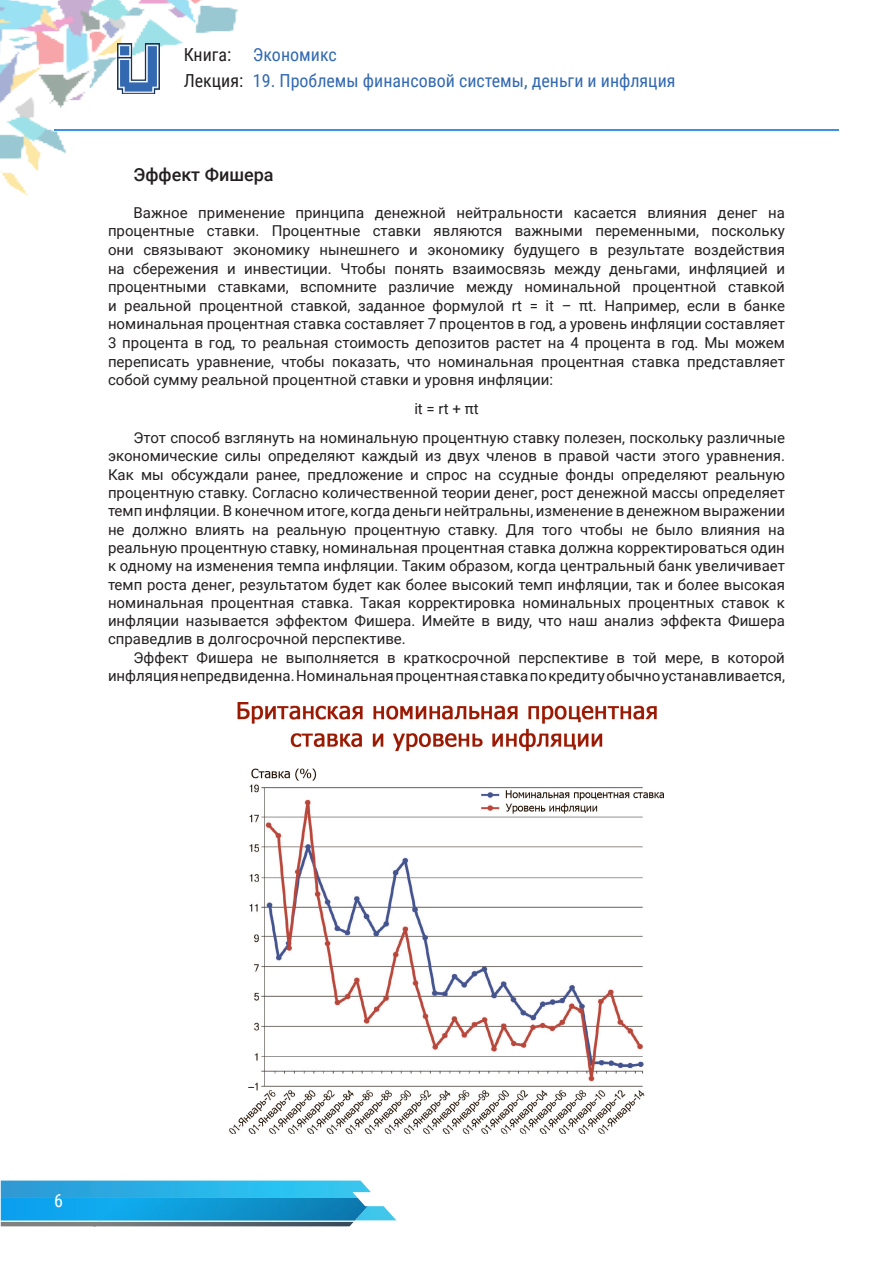
<style>
.page{position:relative;width:893px;height:1263px;background:#fff}
.page>*{position:absolute;margin:0;border:0;box-sizing:border-box;transform-origin:0 0}
.t1{font:18px "Roboto Condensed";color:#3269b1}
.t2{font:18px/25.5px "Roboto Condensed";color:#231f20}
.t3{font:500 18px "Roboto";color:#231f20}
.t4{font:18px "Roboto Condensed";color:#fff}
.t5{font:15px/18.3px "Roboto";color:#231f20;text-align:justify}
</style>
<div class="page">
<img style="left:0;top:0;width:238px;height:195px">
<hr style="left:54px;top:129px;width:785px;height:2px;background:#3b91e8">
<img style="left:118px;top:44px;width:41px;height:49px">
<svg style="left:1px;top:1180px;width:395px;height:46px;background:#5bb6d9"></svg>
<img style="left:1px;top:1198px;width:367px;height:22px">
<img style="left:229px;top:702px;width:434px;height:431px">
<p class="t2" style="left:184px;top:41px;width:61px">Книга:<br>Лекция:</p>
<p class="t1" style="left:253px;top:42px;width:85px">Экономикс</p>
<p class="t1" style="left:253px;top:68px;width:424px">19. Проблемы финансовой системы, деньги и инфляция</p>
<p class="t3" style="left:134px;top:162px;width:142px">Эффект Фишера</p>
<p class="t5" style="left:108px;top:203px;width:678px;text-indent:26px">Важное применение принципа денежной нейтральности касается влияния денег на процентные ставки. Процентные ставки являются важными переменными, поскольку они связывают экономику нынешнего и экономику будущего в результате воздействия на сбережения и инвестиции. Чтобы понять взаимосвязь между деньгами, инфляцией и процентными ставками, вспомните различие между номинальной процентной ставкой и реальной процентной ставкой, заданное формулой rt = it – πt. Например, если в банке номинальная процентная ставка составляет 7 процентов в год, а уровень инфляции составляет 3 процента в год, то реальная стоимость депозитов растет на 4 процента в год. Мы можем переписать уравнение, чтобы показать, что номинальная процентная ставка представляет собой сумму реальной процентной ставки и уровня инфляции:</p>
<p class="t5" style="left:414px;top:399px;width:66px">it = rt + πt</p>
<p class="t5" style="left:108px;top:428px;width:678px;text-indent:26px">Этот способ взглянуть на номинальную процентную ставку полезен, поскольку различные экономические силы определяют каждый из двух членов в правой части этого уравнения.<br>Как мы обсуждали ранее, предложение и спрос на ссудные фонды определяют реальную процентную ставку. Согласно количественной теории денег, рост денежной массы определяет темп инфляции. В конечном итоге, когда деньги нейтральны, изменение в денежном выражении не должно влиять на реальную процентную ставку. Для того чтобы не было влияния на реальную процентную ставку, номинальная процентная ставка должна корректироваться один к одному на изменения темпа инфляции. Таким образом, когда центральный банк увеличивает темп роста денег, результатом будет как более высокий темп инфляции, так и более высокая номинальная процентная ставка. Такая корректировка номинальных процентных ставок к инфляции называется эффектом Фишера. Имейте в виду, что наш анализ эффекта Фишера справедлив в долгосрочной перспективе.</p>
<p class="t5" style="left:108px;top:648px;width:678px;text-align:right">Эффект Фишера не выполняется в краткосрочной перспективе в той мере, в которой инфляция непредвиденна. Номинальная процентная ставка по кредиту обычно устанавливается,</p>
<p class="t4" style="left:54px;top:1188px;width:10px">6</p>
</div>
